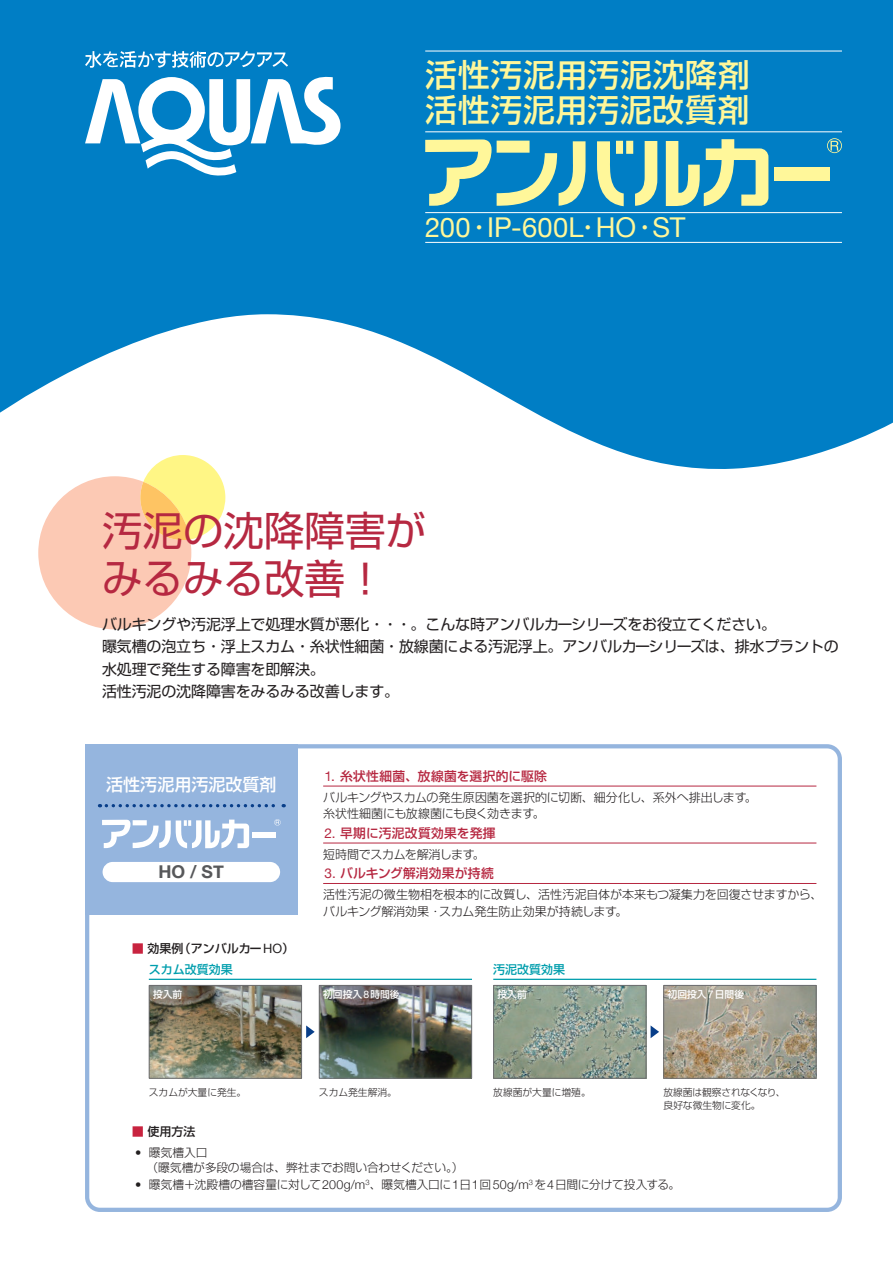
<style>
.page{position:relative;width:893px;height:1263px;background:#fff}
.page>*{position:absolute;margin:0;border:0;box-sizing:border-box;transform-origin:0 0}
.t1{font:40.5px/48px "Shin Go";color:#b62841}
.t2{font:500 31.95px/34.5px "Shin Go";letter-spacing:.025em;color:#fff79a}
.t3{font:27.3px "Helvetica Neue";color:#fff79a}
.t4{font:700 17.7px "Helvetica Neue";color:#57585a}
.t5{font:500 16.95px "Shin Go";color:#fff}
.t6{font:15px/22.5px "Shin Go";letter-spacing:-.01em;color:#231f20}
.t7{font:500 12.75px "Shin Go";letter-spacing:.015em;color:#b62841}
.t8{font:300 12px/16.5px "Shin Go";letter-spacing:-.01em;color:#231f20}
.t9{font:500 12px/21.3px "Shin Go";color:#231f20}
.t10{font:500 12px "Shin Go";color:#009ead}
.t11{font:300 11.7px/15px "Shin Go";letter-spacing:-.01em;color:#231f20}
.t12{font:300 9.75px/13.5px "Shin Go";color:#231f20}
.t13{font:500 9.75px "Shin Go";color:#fff}
.s1{font-family:"Shin Go";font-size:25.5px}
.s2{color:#c8233f}
.s3{font-family:"Helvetica Neue";font-weight:400;font-size:12.9px}
.s4{color:#009ead}
.s5{font-family:"Helvetica Neue";font-weight:400;font-size:13.65px}
.s6{font-family:"Helvetica Neue";font-weight:400;font-size:10.5px}
.s7{font-family:"Helvetica Neue";font-size:12.45px}
</style>
<div class="page">
<svg style="left:0;top:0;width:893px;height:469px;fill:#007ec5"></svg>
<svg style="left:85px;top:76px;width:256px;height:100px"></svg>
<svg style="left:85px;top:51px;width:203px;height:17px"></svg>
<hr style="left:425px;top:51px;width:417px;height:1px;background:#fff">
<hr style="left:425px;top:131px;width:417px;height:1px;background:#fff">
<hr style="left:425px;top:212px;width:417px;height:1px;background:#fff">
<svg style="left:425px;top:139px;width:343px;height:67px;background:#6ab0b3"></svg>
<div style="left:774px;top:167px;width:56px;height:14px;background:#fff79a"></div>
<svg style="left:827px;top:138px;width:15px;height:15px"></svg>
<hr style="left:425px;top:242px;width:417px;height:1px;background:#fff">
<div style="left:85px;top:744px;width:757px;height:468px;border:4px solid #95b5de;border-radius:13px"></div>
<svg style="left:38px;top:455px;width:187px;height:174px"></svg>
<div style="left:85px;top:744px;width:213px;height:170px;background:#95b5de"></div>
<hr style="left:323px;top:786px;width:493px;height:1px;background:#b62841">
<hr style="left:323px;top:843px;width:493px;height:1px;background:#b62841">
<hr style="left:323px;top:883px;width:493px;height:1px;background:#b62841">
<img style="left:151px;top:987px;width:149px;height:89px">
<div style="left:149px;top:985px;width:153px;height:93px;border:1px solid #6c6d70"></div>
<img style="left:321px;top:987px;width:149px;height:89px">
<div style="left:319px;top:985px;width:153px;height:93px;border:1px solid #6c6d70"></div>
<hr style="left:149px;top:979px;width:323px;height:1px;background:#009ead">
<svg style="left:306px;top:1025px;width:9px;height:13px"></svg>
<img style="left:495px;top:987px;width:149px;height:89px">
<div style="left:493px;top:985px;width:153px;height:93px;border:1px solid #6c6d70"></div>
<img style="left:665px;top:987px;width:149px;height:89px">
<div style="left:663px;top:985px;width:153px;height:93px;border:1px solid #6c6d70"></div>
<hr style="left:493px;top:979px;width:323px;height:1px;background:#009ead">
<svg style="left:651px;top:1026px;width:8px;height:12px"></svg>
<div style="left:103px;top:862px;width:177px;height:20px;background:#fff;border-radius:10px"></div>
<svg style="left:102px;top:819px;width:147px;height:29px"></svg>
<div style="left:252px;top:832px;width:24px;height:5px;background:#fff"></div>
<svg style="left:274px;top:819px;width:7px;height:6px"></svg>
<svg style="left:106px;top:804px;width:178px;height:3px"></svg>
<h2 class="t2" style="left:425px;top:56px;width:326px">活性汚泥用汚泥沈降剤活性汚泥用汚泥改質剤</h2>
<h3 class="t3" style="left:425px;top:208px;width:262px">200<span class="s1">・</span>IP-600L<span class="s1">・</span>HO<span class="s1">・</span>ST</h3>
<h1 class="t1" style="left:102px;top:504px;width:325px">汚泥の沈降障害がみるみる改善！</h1>
<p class="t6" style="left:102px;top:612px;width:738px">バルキングや汚泥浮上で処理水質が悪化・・・。こんな時アンバルカーシリーズをお役立てください。<br>曝気槽の泡立ち・浮上スカム・糸状性細菌・放線菌による汚泥浮上。アンバルカーシリーズは、排水プラントの水処理で発生する障害を即解決。<br>活性汚泥の沈降障害をみるみる改善します。</p>
<h3 class="t5" style="left:106px;top:774px;width:172px">活性汚泥用汚泥改質剤</h3>
<h3 class="t4" style="left:158px;top:858px;width:67px">HO / ST</h3>
<p class="t9" style="left:149px;top:937px;width:147px;text-indent:-17px"><span class="s2">■</span> 効果例（アンバルカー<span class="s3">HO</span>）<span class="s4">スカム改質効果</span></p>
<p class="t13" style="left:153px;top:988px;width:31px">投入前</p>
<p class="t7" style="left:324px;top:768px;width:224px"><span class="s5">1.</span> 糸状性細菌、放線菌を選択的に駆除</p>
<p class="t8" style="left:323px;top:788px;width:435px">バルキングやスカムの発生原因菌を選択的に切断、細分化し、系外へ排出します。糸状性細菌にも放線菌にも良く効きます。</p>
<p class="t7" style="left:324px;top:825px;width:173px"><span class="s5">2.</span> 早期に汚泥改質効果を発揮</p>
<p class="t8" style="left:323px;top:845px;width:163px">短時間でスカムを解消します。</p>
<p class="t7" style="left:324px;top:865px;width:171px"><span class="s5">3.</span> バルキング解消効果が持続</p>
<p class="t8" style="left:323px;top:886px;width:501px">活性汚泥の微生物相を根本的に改質し、活性汚泥自体が本来もつ凝集力を回復させますから、バルキング解消効果・スカム発生防止効果が持続します。</p>
<p class="t13" style="left:323px;top:988px;width:78px">初回投入<span class="s6">8</span>時間後</p>
<p class="t10" style="left:493px;top:962px;width:73px">汚泥改質効果</p>
<p class="t13" style="left:497px;top:988px;width:31px">投入前</p>
<p class="t13" style="left:668px;top:988px;width:78px">初回投入<span class="s6">7</span>日間後</p>
<p class="t12" style="left:149px;top:1085px;width:99px">スカムが大量に発生。</p>
<p class="t12" style="left:319px;top:1085px;width:79px">スカム発生解消。</p>
<p class="t12" style="left:493px;top:1085px;width:99px">放線菌が大量に増殖。</p>
<p class="t12" style="left:663px;top:1085px;width:124px">放線菌は観察されなくなり、良好な微生物に変化。</p>
<p class="t9" style="left:132px;top:1120px;width:65px"><span class="s2">■</span> 使用方法</p>
<p class="t11" style="left:146px;top:1144px;width:319px;text-indent:-11px"><span class="s7">•</span> 曝気槽入口<br>（曝気槽が多段の場合は、弊社までお問い合わせください。）</p>
<p class="t11" style="left:135px;top:1176px;width:547px"><span class="s7">•</span> 曝気槽＋沈殿槽の槽容量に対して<span class="s7">200g/m</span><sup>3</sup>、曝気槽入口に<span class="s7">1</span>日<span class="s7">1</span>回<span class="s7">50g/m</span><sup>3</sup> を<span class="s7">4</span>日間に分けて投入する。</p>
</div>
